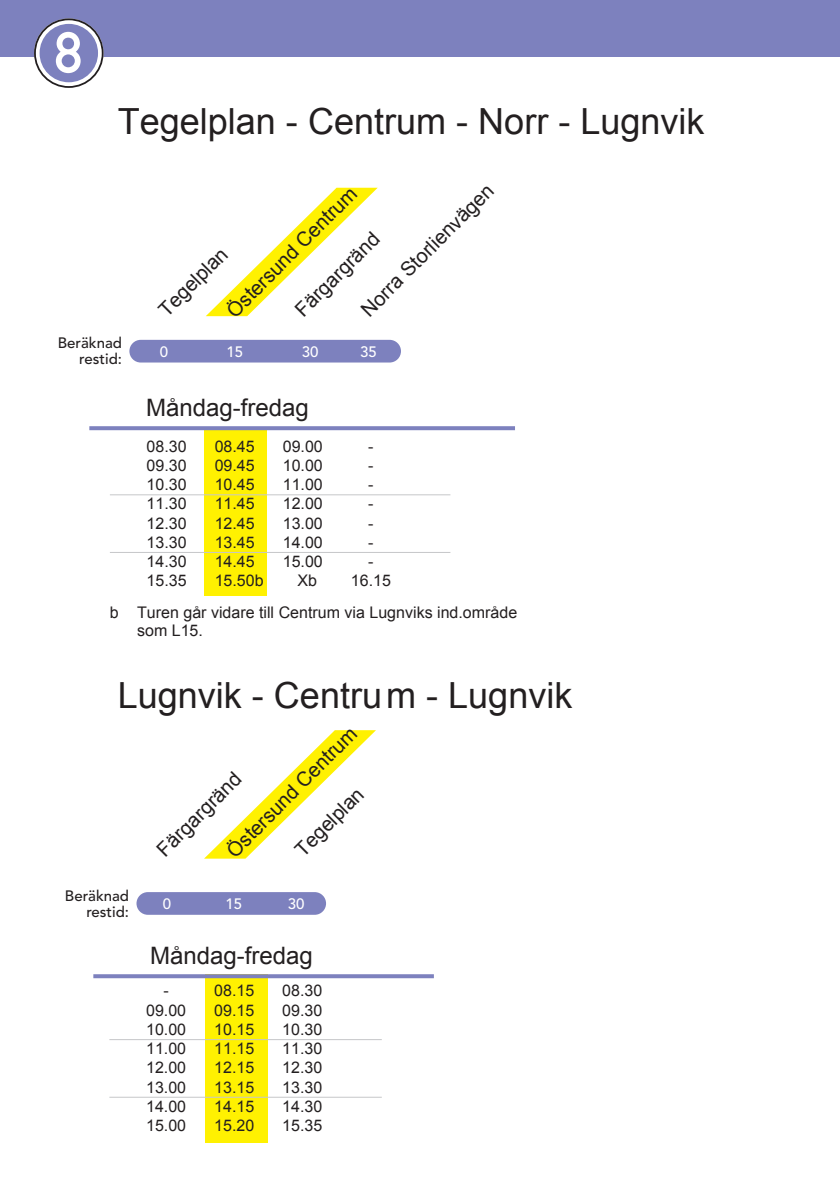
<style>
.page{position:relative;width:840px;height:1191px;background:#fff}
.page>*{position:absolute;margin:0;border:0;box-sizing:border-box;transform-origin:0 0}
.t1{font:57px "DIN Mittelschrift";color:#fff}
.t2{font:36px "Arial";color:#231f20}
.t3{font:24px "Arial";color:#231f20}
.t4{font:20px "Arial";color:#231f20}
.t5{font:16px/31.4px "Arial";color:#231f20}
.t6{font:500 15px/16px "Avenir LT Std";color:#231f20;text-align:right}
.t7{font:500 15px "Avenir LT Std";color:#fff}
</style>
<div class="page">
<div style="left:204px;top:427px;width:62px;height:168px;background:#fff101"></div>
<div style="left:206px;top:974px;width:62px;height:168px;background:#fff101"></div>
<div style="left:0;top:0;width:839px;height:57px;background:#7d81be"></div>
<div style="left:34px;top:18px;width:69px;height:70px;border:14px solid #fff;border-radius:50%"></div>
<div style="left:40px;top:24px;width:58px;height:58px;background:#7d81be;border-radius:50%"></div>
<div style="left:34px;top:18px;width:69px;height:70px;border:2px solid #231f20;border-radius:50%"></div>
<svg style="left:206px;top:188px;width:171px;height:128px"></svg>
<svg style="left:204px;top:730px;width:172px;height:128px"></svg>
<svg style="left:89px;top:426px;width:425px;height:4px;background:#8387c1"></svg>
<hr style="left:110px;top:494px;width:340px;height:1px;background:#c6c7c9">
<hr style="left:110px;top:552px;width:340px;height:1px;background:#c6c7c9">
<svg style="left:93px;top:974px;width:340px;height:4px"></svg>
<hr style="left:109px;top:1039px;width:272px;height:1px;background:#c6c7c9">
<hr style="left:109px;top:1096px;width:272px;height:1px;background:#c6c7c9">
<div style="left:129px;top:340px;width:272px;height:22px;background:#7d81be;border-radius:11px"></div>
<div style="left:136px;top:892px;width:190px;height:22px;background:#7d81be;border-radius:11px"></div>
<h1 class="t1" style="left:54px;top:19px;width:29px">8</h1>
<h2 class="t2" style="left:118px;top:98px;width:588px">Tegelplan - Centrum - Norr - Lugnvik</h2>
<p class="t4" style="left:355px;top:303px;width:179px;rotate:-45deg">Norra Storlienvägen</p>
<p class="t4" style="left:221px;top:304px;width:176px;rotate:-45deg">Östersund Centrum</p>
<p class="t4" style="left:289px;top:303px;width:112px;rotate:-45deg">Färgargränd</p>
<p class="t4" style="left:153px;top:303px;width:89px;rotate:-45deg">Tegelplan</p>
<p class="t6" style="left:58px;top:335px;width:66px">Beräknad restid:</p>
<p class="t7" style="left:160px;top:343px;width:10px">0</p>
<p class="t7" style="left:226px;top:343px;width:18px">15</p>
<p class="t7" style="left:301px;top:343px;width:18px">30</p>
<p class="t7" style="left:360px;top:343px;width:18px">35</p>
<h3 class="t3" style="left:146px;top:392px;width:164px">Måndag-fredag</h3>
<p class="t5" style="left:146px;top:430px;width:42px">08.30</p>
<p class="t5" style="left:214px;top:430px;width:42px">08.45</p>
<p class="t5" style="left:283px;top:430px;width:42px">09.00</p>
<p class="t5" style="left:368px;top:430px;width:7px">-</p>
<p class="t5" style="left:146px;top:450px;width:42px">09.30</p>
<p class="t5" style="left:214px;top:450px;width:42px">09.45</p>
<p class="t5" style="left:283px;top:450px;width:42px">10.00</p>
<p class="t5" style="left:368px;top:450px;width:7px">-</p>
<p class="t5" style="left:146px;top:469px;width:42px">10.30</p>
<p class="t5" style="left:214px;top:469px;width:42px">10.45</p>
<p class="t5" style="left:283px;top:469px;width:42px">11.00</p>
<p class="t5" style="left:368px;top:469px;width:7px">-</p>
<p class="t5" style="left:146px;top:488px;width:42px">11.30</p>
<p class="t5" style="left:214px;top:488px;width:42px">11.45</p>
<p class="t5" style="left:283px;top:488px;width:42px">12.00</p>
<p class="t5" style="left:368px;top:488px;width:7px">-</p>
<p class="t5" style="left:146px;top:507px;width:42px">12.30</p>
<p class="t5" style="left:214px;top:507px;width:42px">12.45</p>
<p class="t5" style="left:283px;top:507px;width:42px">13.00</p>
<p class="t5" style="left:368px;top:507px;width:7px">-</p>
<p class="t5" style="left:146px;top:526px;width:42px">13.30</p>
<p class="t5" style="left:214px;top:526px;width:42px">13.45</p>
<p class="t5" style="left:283px;top:526px;width:42px">14.00</p>
<p class="t5" style="left:368px;top:526px;width:7px">-</p>
<p class="t5" style="left:146px;top:546px;width:42px">14.30</p>
<p class="t5" style="left:214px;top:546px;width:42px">14.45</p>
<p class="t5" style="left:283px;top:546px;width:42px">15.00</p>
<p class="t5" style="left:368px;top:546px;width:7px">-</p>
<p class="t5" style="left:146px;top:565px;width:42px">15.35</p>
<p class="t5" style="left:214px;top:565px;width:50px">15.50b</p>
<p class="t5" style="left:297px;top:565px;width:21px">Xb</p>
<p class="t5" style="left:110px;top:565px;width:408px;text-indent:241px">16.15<br>b Turen går vidare till Centrum via Lugnviks ind.område</p>
<p class="t5" style="left:137px;top:615px;width:67px">som L15.</p>
<h2 class="t2" style="left:118px;top:672px;width:456px">Lugnvik - Centrum - Lugnvik</h2>
<p class="t6" style="left:65px;top:887px;width:66px">Beräknad restid:</p>
<p class="t4" style="left:221px;top:844px;width:176px;rotate:-45deg">Östersund Centrum</p>
<p class="t4" style="left:151px;top:843px;width:112px;rotate:-45deg">Färgargränd</p>
<p class="t4" style="left:289px;top:843px;width:89px;rotate:-45deg">Tegelplan</p>
<p class="t7" style="left:163px;top:895px;width:10px">0</p>
<p class="t7" style="left:225px;top:895px;width:18px">15</p>
<p class="t7" style="left:288px;top:895px;width:18px">30</p>
<h3 class="t3" style="left:150px;top:939px;width:164px">Måndag-fredag</h3>
<p class="t5" style="left:163px;top:975px;width:7px">-</p>
<p class="t5" style="left:214px;top:975px;width:42px">08.15</p>
<p class="t5" style="left:282px;top:975px;width:42px">08.30</p>
<p class="t5" style="left:146px;top:994px;width:42px">09.00</p>
<p class="t5" style="left:214px;top:994px;width:42px">09.15</p>
<p class="t5" style="left:282px;top:994px;width:42px">09.30</p>
<p class="t5" style="left:146px;top:1013px;width:42px">10.00</p>
<p class="t5" style="left:214px;top:1013px;width:42px">10.15</p>
<p class="t5" style="left:282px;top:1013px;width:42px">10.30</p>
<p class="t5" style="left:146px;top:1033px;width:42px">11.00</p>
<p class="t5" style="left:214px;top:1033px;width:42px">11.15</p>
<p class="t5" style="left:282px;top:1033px;width:42px">11.30</p>
<p class="t5" style="left:146px;top:1052px;width:42px">12.00</p>
<p class="t5" style="left:214px;top:1052px;width:42px">12.15</p>
<p class="t5" style="left:282px;top:1052px;width:42px">12.30</p>
<p class="t5" style="left:146px;top:1071px;width:42px">13.00</p>
<p class="t5" style="left:214px;top:1071px;width:42px">13.15</p>
<p class="t5" style="left:282px;top:1071px;width:42px">13.30</p>
<p class="t5" style="left:146px;top:1090px;width:42px">14.00</p>
<p class="t5" style="left:214px;top:1090px;width:42px">14.15</p>
<p class="t5" style="left:282px;top:1090px;width:42px">14.30</p>
<p class="t5" style="left:146px;top:1109px;width:42px">15.00</p>
<p class="t5" style="left:214px;top:1109px;width:42px">15.20</p>
<p class="t5" style="left:282px;top:1109px;width:42px">15.35</p>
</div>
